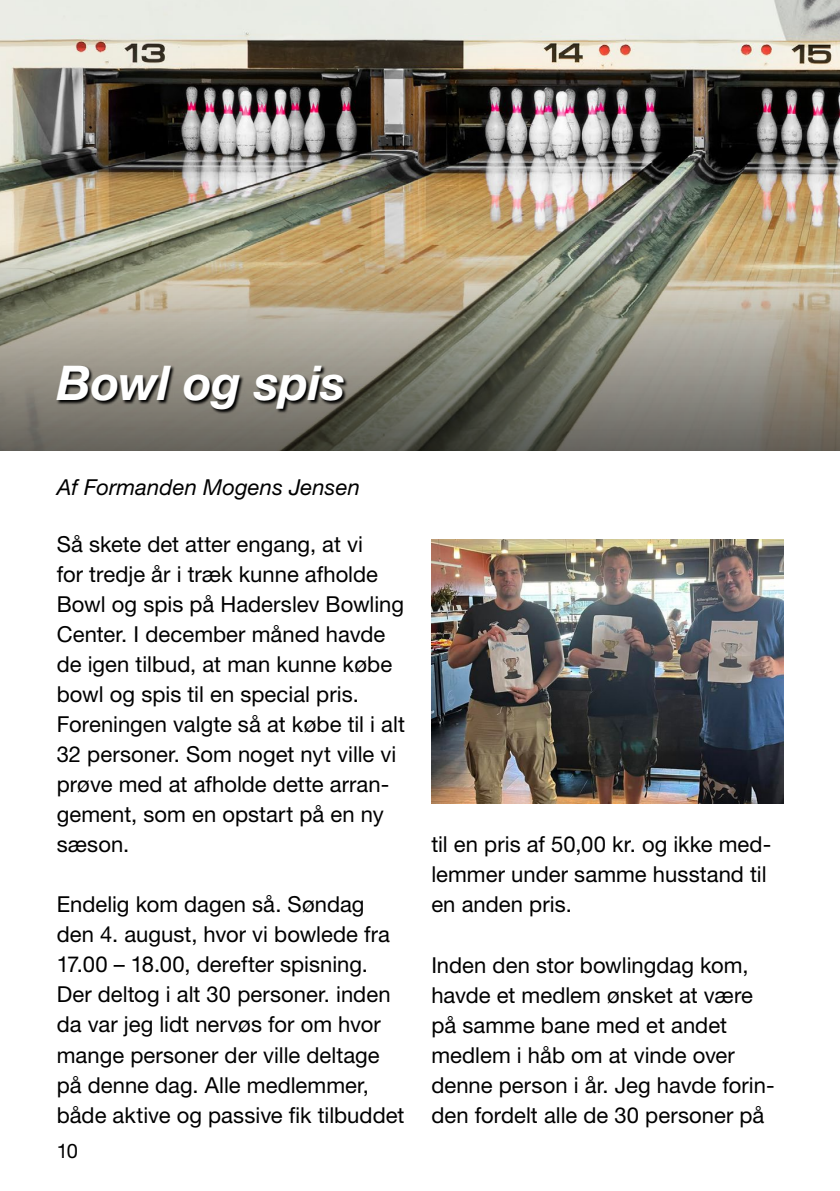
<style>
.page{position:relative;width:840px;height:1191px;background:#fff}
.page>*{position:absolute;margin:0;border:0;box-sizing:border-box;transform-origin:0 0}
.t1{font:italic 700 48px "Helvetica Neue LT Std";letter-spacing:-.005em;color:#fff}
.t2{font:22px/30px "Helvetica Neue LT Std";color:#000}
.t3{font:italic 22px "Helvetica Neue LT Std";letter-spacing:.005em;color:#000}
.t4{font:20px "Helvetica Neue LT Std";color:#000}
</style>
<div class="page">
<img style="left:0;top:0;width:839px;height:221px">
<svg style="left:0;top:221px;width:839px;height:229px;background:#948e7a"></svg>
<img style="left:431px;top:539px;width:351px;height:264px">
<svg style="left:56px;top:365px;width:292px;height:48px;background:#605e56"></svg>
<h1 class="t1" style="left:57px;top:353px;width:290px">Bowl og spis</h1>
<p class="t3" style="left:57px;top:474px;width:304px">Af Formanden Mogens Jensen</p>
<p class="t2" style="left:57px;top:529px;width:349px">Så skete det atter engang, at vi<br>for tredje år i træk kunne afholde<br>Bowl og spis på Haderslev Bowling<br>Center. I december måned havde de igen tilbud, at man kunne købe bowl og spis til en special pris.<br>Foreningen valgte så at købe til i alt<br>32 personer. Som noget nyt ville vi prøve med at afholde dette arran&shy;gement, som en opstart på en ny sæson.</p>
<p class="t2" style="left:57px;top:889px;width:349px">Endelig kom dagen så. Søndag den 4. august, hvor vi bowlede fra<br>17.00 – 18.00, derefter spisning.<br>Der deltog i alt 30 personer. inden da var jeg lidt nervøs for om hvor mange personer der ville deltage på denne dag. Alle medlemmer, både aktive og passive fik tilbuddet</p>
<p class="t4" style="left:57px;top:1139px;width:23px">10</p>
<p class="t2" style="left:431px;top:829px;width:341px">til en pris af 50,00 kr. og ikke med&shy;lemmer under samme husstand til en anden pris.</p>
<p class="t2" style="left:431px;top:949px;width:344px">Inden den stor bowlingdag kom, havde et medlem ønsket at være på samme bane med et andet medlem i håb om at vinde over denne person i år. Jeg havde forin&shy;den fordelt alle de 30 personer på</p>
</div>
